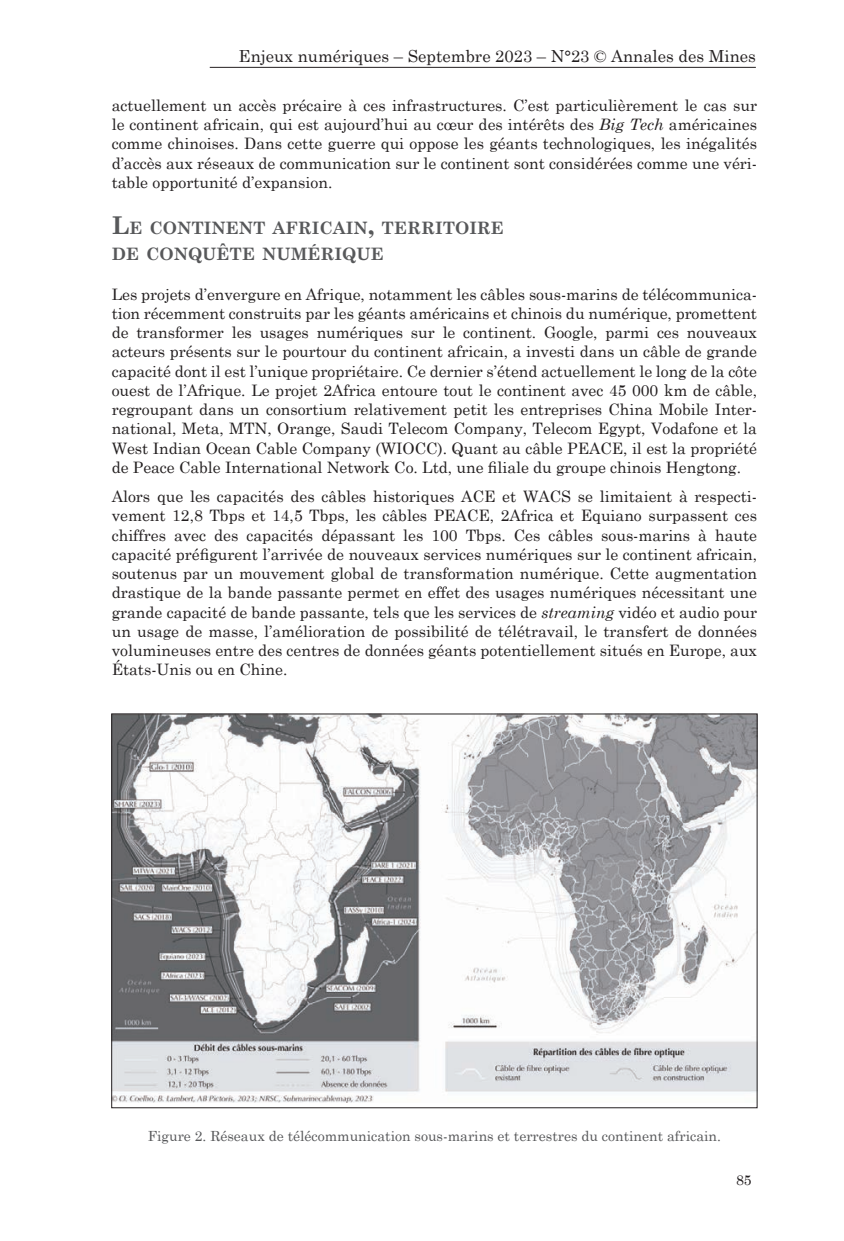
<style>
.page{position:relative;width:844px;height:1241px;background:#fff}
.page>*{position:absolute;margin:0;border:0;box-sizing:border-box;transform-origin:0 0}
.Titre_niveau_1{font:700 17.15px/26.2px "Century Schoolbook";color:#57585a}
.t1{font:16.62px "Century Schoolbook";color:#231f20}
.Texte_Courant{font:15.75px/19.2px "Century Schoolbook";color:#231f20;text-align:justify}
.Texte_Légende{font:14px "Century Schoolbook";color:#57585a}
.t2{font:14px "Century Schoolbook";color:#231f20}
.s1{font-style:italic}
.s2{font-size:24.5px}
</style>
<div class="page">
<hr style="left:210px;top:67px;width:545px;height:1px;background:#231f20">
<img style="left:113px;top:715px;width:642px;height:387px">
<p class="t1" style="left:238px;top:42px;width:518px">Enjeux numériques – Septembre 2023 – N°23 © Annales des Mines</p>
<p class="Texte_Courant" style="left:112px;top:94px;width:646px">actuellement un accès précaire à ces infrastructures. C’est particulièrement le cas sur le continent africain, qui est aujourd’hui au cœur des intérêts des <span class="s1">Big Tech</span> américaines comme chinoises. Dans cette guerre qui oppose les géants technologiques, les inégalités d’accès aux réseaux de communication sur le continent sont considérées comme une véri&shy;table opportunité d’expansion.</p>
<p class="Titre_niveau_1" style="left:112px;top:214px;width:393px"><span class="s2">L</span>E CONTINENT AFRICAIN<span class="s2">,</span> TERRITOIRE<br>DE CONQUÊTE NUMÉRIQUE</p>
<p class="Texte_Courant" style="left:112px;top:283px;width:646px">Les projets d’envergure en Afrique, notamment les câbles sous-marins de télécommunica&shy;tion récemment construits par les géants américains et chinois du numérique, promettent de transformer les usages numériques sur le continent. Google, parmi ces nouveaux acteurs présents sur le pourtour du continent africain, a investi dans un câble de grande capacité dont il est l’unique propriétaire. Ce dernier s’étend actuellement le long de la côte ouest de l’Afrique. Le projet 2Africa entoure tout le continent avec 45 000 km de câble, regroupant dans un consortium relativement petit les entreprises China Mobile Inter&shy;national, Meta, MTN, Orange, Saudi Telecom Company, Telecom Egypt, Vodafone et la West Indian Ocean Cable Company (WIOCC). Quant au câble PEACE, il est la propriété de Peace Cable International Network Co. Ltd, une filiale du groupe chinois Hengtong.</p>
<p class="Texte_Courant" style="left:112px;top:485px;width:646px">Alors que les capacités des câbles historiques ACE et WACS se limitaient à respecti&shy;vement 12,8 Tbps et 14,5 Tbps, les câbles PEACE, 2Africa et Equiano surpassent ces chiffres avec des capacités dépassant les 100 Tbps. Ces câbles sous-marins à haute capacité préfigurent l’arrivée de nouveaux services numériques sur le continent africain, soutenus par un mouvement global de transformation numérique. Cette augmentation drastique de la bande passante permet en effet des usages numériques nécessitant une grande capacité de bande passante, tels que les services de <span class="s1">streaming</span> vidéo et audio pour un usage de masse, l’amélioration de possibilité de télétravail, le transfert de données volumineuses entre des centres de données géants potentiellement situés en Europe, aux États-Unis ou en Chine.</p>
<p class="Texte_Légende" style="left:148px;top:1124px;width:574px">Figure 2. Réseaux de télécommunication sous-marins et terrestres du continent africain.</p>
<p class="t2" style="left:735px;top:1167px;width:17px">85</p>
</div>
